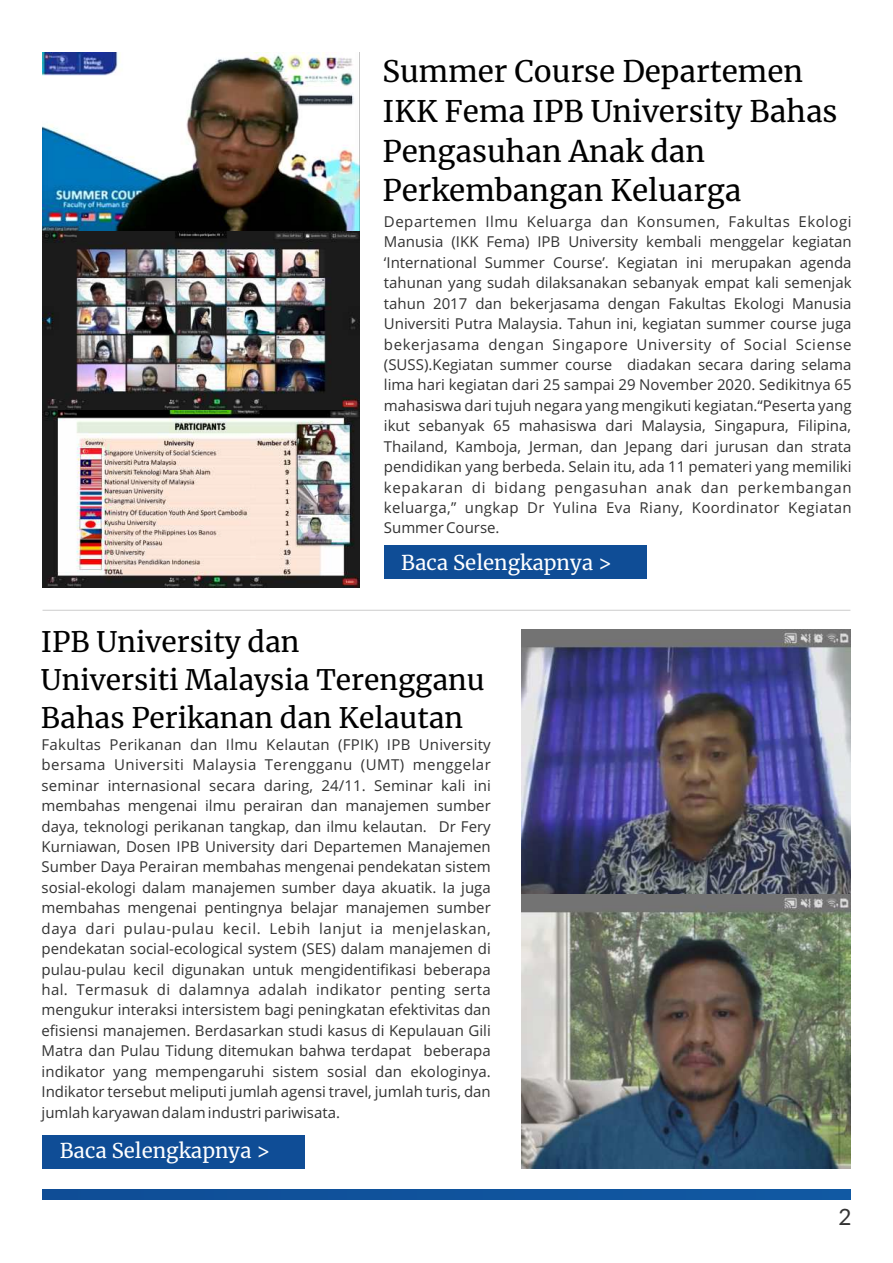
<style>
.page{position:relative;width:893px;height:1263px;background:#fff}
.page>*{position:absolute;margin:0;border:0;box-sizing:border-box;transform-origin:0 0}
.t1{font:29.7px/39.6px "Merriweather";color:#000}
.t2{font:28.2px/37.7px "Merriweather";color:#000}
.t3{font:22.5px "Lato";color:#333}
.t4{font:20.4px "Merriweather";color:#fff}
.t5{font:15px/20.4px "Open Sans";color:#333;text-align:justify}
</style>
<div class="page">
<div style="left:43px;top:1190px;width:807px;height:9px;background:#10539c"></div>
<hr style="left:43px;top:610px;width:807px;height:1px;background:#ccc">
<div style="left:384px;top:546px;width:262px;height:33px;background:#0f4d96"></div>
<div style="left:43px;top:1135px;width:262px;height:34px;background:#0f4d96"></div>
<img style="left:521px;top:629px;width:329px;height:266px">
<img style="left:521px;top:895px;width:329px;height:274px">
<img style="left:43px;top:52px;width:316px;height:535px">
<h1 class="t1" style="left:383px;top:52px;width:457px">Summer Course Departemen<br>IKK Fema IPB University Bahas<br>Pengasuhan Anak dan<br>Perkembangan Keluarga</h1>
<p class="t5" style="left:384px;top:213px;width:469px">Departemen Ilmu Keluarga dan Konsumen, Fakultas Ekologi Manusia (IKK Fema) IPB University kembali menggelar kegiatan ‘International Summer Course’. Kegiatan ini merupakan agenda tahunan yang sudah dilaksanakan sebanyak empat kali semenjak tahun 2017 dan bekerjasama dengan Fakultas Ekologi Manusia Universiti Putra Malaysia. Tahun ini, kegiatan summer course juga bekerjasama dengan Singapore University of Social Sciense (SUSS).Kegiatan summer course diadakan secara daring selama lima hari kegiatan dari 25 sampai 29 November 2020. Sedikitnya 65 mahasiswa dari tujuh negara yang mengikuti kegiatan.“Peserta yang ikut sebanyak 65 mahasiswa dari Malaysia, Singapura, Filipina, Thailand, Kamboja, Jerman, dan Jepang dari jurusan dan strata pendidikan yang berbeda. Selain itu, ada 11 pemateri yang memiliki kepakaran di bidang pengasuhan anak dan perkembangan keluarga,” ungkap Dr Yulina Eva Riany, Koordinator Kegiatan Summer Course.</p>
<h3 class="t4" style="left:401px;top:550px;width:212px">Baca Selengkapnya &gt;</h3>
<h2 class="t2" style="left:41px;top:623px;width:445px">IPB University dan<br>Universiti Malaysia Terengganu<br>Bahas Perikanan dan Kelautan</h2>
<p class="t5" style="left:42px;top:736px;width:451px">Fakultas Perikanan dan Ilmu Kelautan (FPIK) IPB University bersama Universiti Malaysia Terengganu (UMT) menggelar seminar internasional secara daring, 24/11. Seminar kali ini membahas mengenai ilmu perairan dan manajemen sumber daya, teknologi perikanan tangkap, dan ilmu kelautan. Dr Fery Kurniawan, Dosen IPB University dari Departemen Manajemen Sumber Daya Perairan membahas mengenai pendekatan sistem sosial-ekologi dalam manajemen sumber daya akuatik. Ia juga membahas mengenai pentingnya belajar manajemen sumber daya dari pulau-pulau kecil. Lebih lanjut ia menjelaskan, pendekatan social-ecological system (SES) dalam manajemen di pulau-pulau kecil digunakan untuk mengidentifikasi beberapa hal. Termasuk di dalamnya adalah indikator penting serta mengukur interaksi intersistem bagi peningkatan efektivitas dan efisiensi manajemen. Berdasarkan studi kasus di Kepulauan Gili Matra dan Pulau Tidung ditemukan bahwa terdapat beberapa indikator yang mempengaruhi sistem sosial dan ekologinya.<br>Indikator tersebut meliputi jumlah agensi travel, jumlah turis, dan jumlah karyawan dalam industri pariwisata.</p>
<h3 class="t4" style="left:60px;top:1138px;width:212px">Baca Selengkapnya &gt;</h3>
<h3 class="t3" style="left:838px;top:1207px;width:15px">2</h3>
</div>
